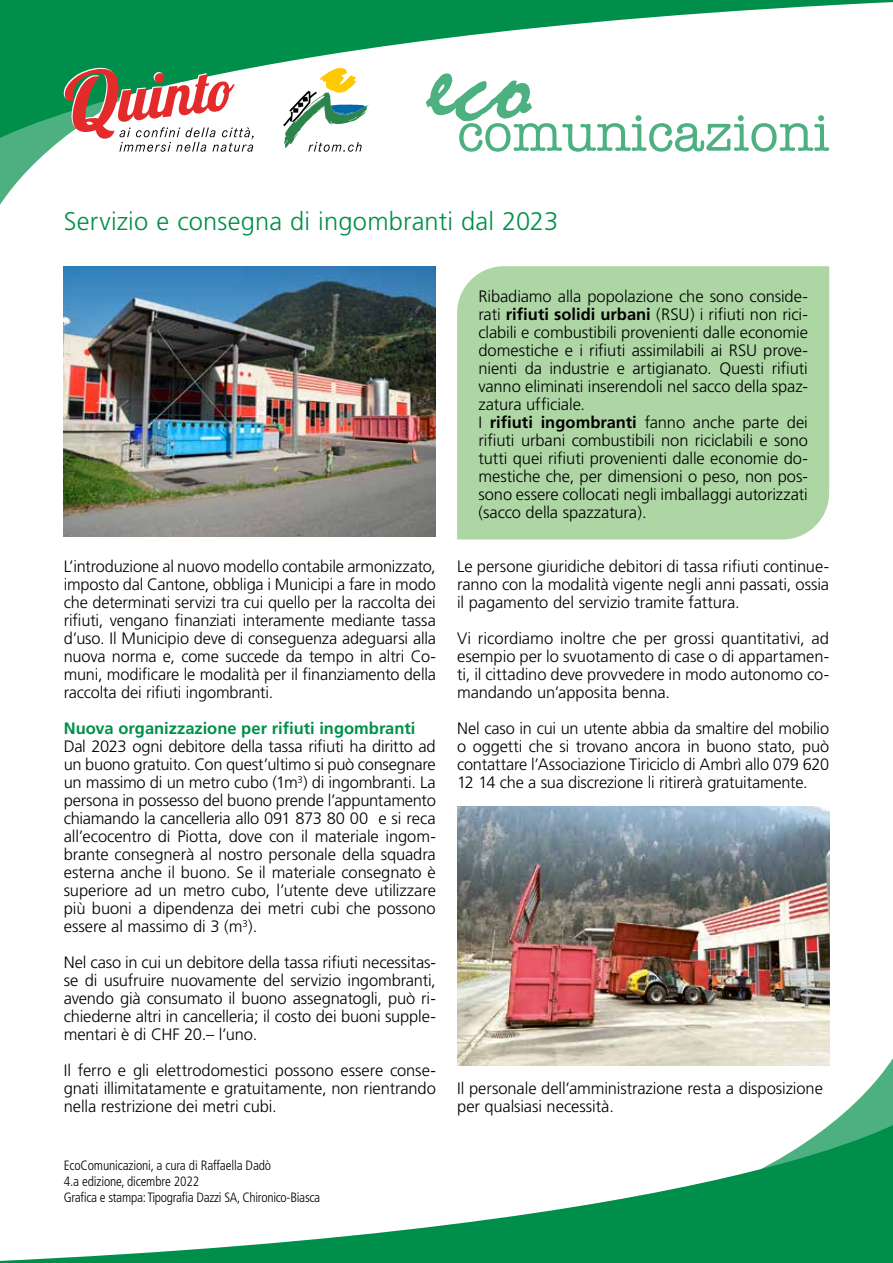
<style>
.page{position:relative;width:893px;height:1263px;background:#fff}
.page>*{position:absolute;margin:0;border:0;box-sizing:border-box;transform-origin:0 0}
.t1{font:300 25.5px "Frutiger";letter-spacing:.005em;color:#008f4a}
.t2{font:300 16.5px/18px "Frutiger";letter-spacing:-.01em;color:#000;text-align:justify}
.t3{font:300 16.5px/18px "Frutiger CE";letter-spacing:-.005em;color:#000}
.t4{font:700 16.5px "Frutiger";color:#008f4a}
.t5{font:300 condensed 13.5px/16.2px "Frutiger";letter-spacing:-.01em;color:#000}
.s1{font-weight:700}
</style>
<div class="page">
<svg style="left:667px;top:145px;width:162px;height:7px"></svg>
<svg style="left:0;top:145px;width:667px;height:60px"></svg>
<svg style="left:0;top:0;width:893px;height:145px"></svg>
<svg style="left:64px;top:66px;width:190px;height:86px"></svg>
<svg style="left:283px;top:68px;width:86px;height:84px"></svg>
<div style="left:457px;top:266px;width:372px;height:273px;background:#aed6a5"></div>
<img style="left:64px;top:266px;width:372px;height:270px">
<img style="left:457px;top:806px;width:372px;height:229px">
<svg style="left:457px;top:1035px;width:436px;height:83px"></svg>
<svg style="left:0;top:1118px;width:893px;height:145px"></svg>
<h1 class="t1" style="left:64px;top:207px;width:496px">Servizio e consegna di ingombranti dal 2023</h1>
<p class="t2" style="left:64px;top:558px;width:374px">L’introduzione al nuovo modello contabile armonizzato, imposto dal Cantone, obbliga i Municipi a fare in modo che determinati servizi tra cui quello per la raccolta dei rifiuti, vengano finanziati interamente mediante tassa d’uso. Il Municipio deve di conseguenza adeguarsi alla nuova norma e, come succede da tempo in altri Co&shy;muni, modificare le modalità per il finanziamento della raccolta dei rifiuti ingombranti.</p>
<p class="t4" style="left:64px;top:719px;width:353px">Nuova organizzazione per rifiuti ingombranti</p>
<p class="t2" style="left:64px;top:738px;width:374px">Dal 2023 ogni debitore della tassa rifiuti ha diritto ad un buono gratuito. Con quest’ultimo si può consegnare un massimo di un metro cubo (1m<sup>3</sup>) di ingombranti. La persona in possesso del buono prende l’appuntamento chiamando la cancelleria allo 091 873 80 00 e si reca all’ecocentro di Piotta, dove con il materiale ingom&shy;brante consegnerà al nostro personale della squadra esterna anche il buono. Se il materiale consegnato è superiore ad un metro cubo, l’utente deve utilizzare più buoni a dipendenza dei metri cubi che possono essere al massimo di 3 (m<sup>3</sup>).</p>
<p class="t2" style="left:64px;top:954px;width:374px">Nel caso in cui un debitore della tassa rifiuti necessitas&shy;se di usufruire nuovamente del servizio ingombranti, avendo già consumato il buono assegnatogli, può ri&shy;chiederne altri in cancelleria; il costo dei buoni supple&shy;mentari è di CHF 20.– l’uno.</p>
<p class="t2" style="left:64px;top:1062px;width:374px">Il ferro e gli elettrodomestici possono essere conse&shy;gnati illimitatamente e gratuitamente, non rientrando nella restrizione dei metri cubi.</p>
<p class="t5" style="left:64px;top:1157px;width:258px">EcoComunicazioni, a cura di Raffaella Dadò<br>4.a edizione, dicembre 2022<br>Grafica e stampa: Tipografia Dazzi SA, Chironico-Biasca</p>
<p class="t3" style="left:478px;top:287px;width:331px">Ribadiamo alla popolazione che sono conside&shy;rati <span class="s1">rifiuti solidi urbani</span> (RSU) i rifiuti non rici&shy;clabili e combustibili provenienti dalle economie domestiche e i rifiuti assimilabili ai RSU prove&shy;nienti da industrie e artigianato. Questi rifiuti vanno eliminati inserendoli nel sacco della spaz&shy;zatura ufficiale.<br>I <span class="s1">rifiuti ingombranti</span> fanno anche parte dei rifiuti urbani combustibili non riciclabili e sono tutti quei rifiuti provenienti dalle economie do&shy;mestiche che, per dimensioni o peso, non pos&shy;sono essere collocati negli imballaggi autorizzati (sacco della spazzatura).</p>
<p class="t2" style="left:457px;top:558px;width:374px">Le persone giuridiche debitori di tassa rifiuti continue&shy;ranno con la modalità vigente negli anni passati, ossia il pagamento del servizio tramite fattura.</p>
<p class="t2" style="left:457px;top:630px;width:374px">Vi ricordiamo inoltre che per grossi quantitativi, ad esempio per lo svuotamento di case o di appartamen&shy;ti, il cittadino deve provvedere in modo autonomo co&shy;mandando un’apposita benna.</p>
<p class="t2" style="left:457px;top:720px;width:374px">Nel caso in cui un utente abbia da smaltire del mobilio o oggetti che si trovano ancora in buono stato, può contattare l’Associazione Tiriciclo di Ambrì allo 079 620<br>12 14 che a sua discrezione li ritirerà gratuitamente.</p>
<p class="t2" style="left:457px;top:1080px;width:367px">Il personale dell’amministrazione resta a disposizione per qualsiasi necessità.</p>
</div>
